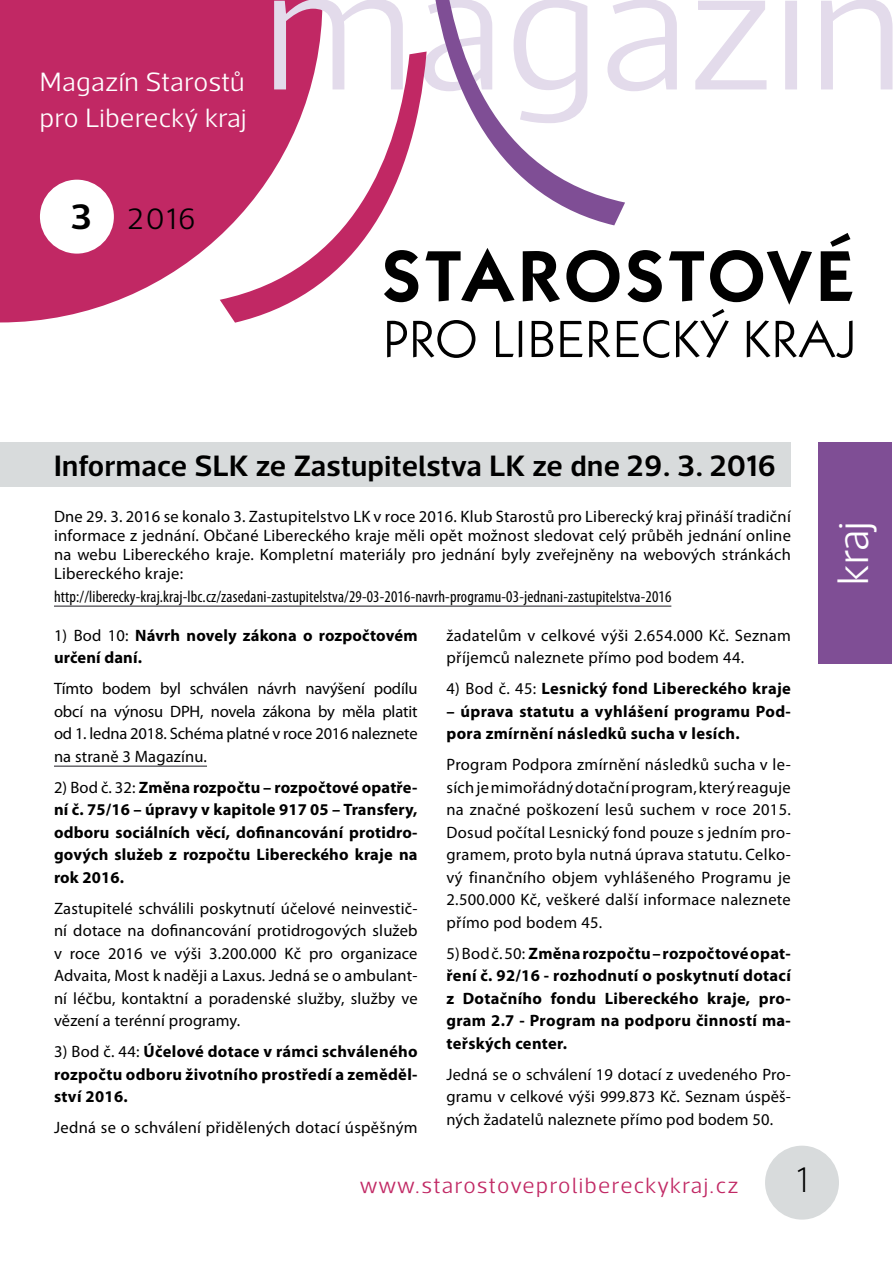
<style>
.page{position:relative;width:893px;height:1263px;background:#fff}
.page>*{position:absolute;margin:0;border:0;box-sizing:border-box;transform-origin:0 0}
.t1{font:300 177.45px "Acto";letter-spacing:.005em;color:#e3dbeb}
.t2{font:300 45px "Acto";color:#fff;scale:.93 1}
.t3{font:200 36px "Acto";color:#000}
.t4{font:600 30px "Acto";letter-spacing:.015em;color:#000}
.t5{font:300 30px "Acto";color:#000}
.t6{font:300 27px/36px "Acto";letter-spacing:.015em;color:#fff}
.t7{font:300 22.5px "Acto";letter-spacing:.055em;color:#c12864}
.t8{font:16.5px/22.5px "Myriad Pro";letter-spacing:.015em;color:#000;text-align:justify}
.t9{font:700 16.5px/22.5px "Myriad Pro";letter-spacing:.02em;color:#000;text-align:justify}
.t10{font:condensed 16.5px "Myriad Pro";letter-spacing:.01em;color:#000}
.s1{font-weight:600;font-size:36px}
.s2{font-weight:400}
</style>
<div class="page">
<div style="left:818px;top:442px;width:74px;height:222px;background:#7f4e95"></div>
<div style="left:0;top:442px;width:791px;height:45px;background:#d8dbdc"></div>
<hr style="left:54px;top:765px;width:153px;height:2px;background:#68676c">
<hr style="left:54px;top:605px;width:617px;height:2px;background:#68676c">
<div style="left:765px;top:1146px;width:74px;height:73px;background:#d8dbdc;border-radius:50%"></div>
<svg style="left:0;top:0;width:322px;height:322px;background:#c63970"></svg>
<div style="left:40px;top:180px;width:74px;height:74px;background:#fff;border-radius:50%"></div>
<svg style="left:435px;top:0;width:190px;height:225px"></svg>
<svg style="left:220px;top:52px;width:207px;height:271px"></svg>
<svg style="left:384px;top:233px;width:468px;height:125px"></svg>
<h3 class="t6" style="left:40px;top:63px;width:208px">Magazín Starostů pro Liberecký kraj</h3>
<h3 class="t5" style="left:71px;top:201px;width:126px"><span class="s1">3</span> 2016</h3>
<h1 class="t1" style="left:263px;top:-72px;width:643px">magazín</h1>
<h3 class="t4" style="left:54px;top:447px;width:723px">Informace SLK ze Zastupitelstva LK ze dne 29. 3. 2016</h3>
<p class="t8" style="left:54px;top:507px;width:738px;line-height:18.8px">Dne 29. 3. 2016 se konalo 3. Zastupitelstvo LK v roce 2016. Klub Starostů pro Liberecký kraj přináší tradiční informace z jednání. Občané Libereckého kraje měli opět možnost sledovat celý průběh jednání online na webu Libereckého kraje. Kompletní materiály pro jednání byly zveřejněny na webových stránkách Libereckého kraje:</p>
<p class="t10" style="left:54px;top:586px;width:619px">http://liberecky-kraj.kraj-lbc.cz/zasedani-zastupitelstva/29-03-2016-navrh-programu-03-jednani-zastupitelstva-2016</p>
<p class="t9" style="left:54px;top:623px;width:365px"><span class="s2">1) Bod 10:</span> Návrh novely zákona o rozpočtovém určení daní.</p>
<p class="t8" style="left:54px;top:677px;width:365px">Tímto bodem byl schválen návrh navýšení podílu obcí na výnosu DPH, novela zákona by měla platit od 1. ledna 2018. Schéma platné v roce 2016 naleznete na straně 3 Magazínu.</p>
<p class="t9" style="left:54px;top:775px;width:365px"><span class="s2">2) Bod č. 32:</span> Změna rozpočtu – rozpočtové opatře&shy;ní č. 75/16 – úpravy v kapitole 917 05 – Transfery, odboru sociálních věcí, dofinancování protidro&shy;gových služeb z rozpočtu Libereckého kraje na rok 2016.</p>
<p class="t8" style="left:54px;top:897px;width:365px">Zastupitelé schválili poskytnutí účelové neinvestič&shy;ní dotace na dofinancování protidrogových služeb v roce 2016 ve výši 3.200.000 Kč pro organizace Advaita, Most k naději a Laxus. Jedná se o ambulant&shy;ní léčbu, kontaktní a poradenské služby, služby ve vězení a terénní programy.</p>
<p class="t9" style="left:54px;top:1040px;width:365px"><span class="s2">3) Bod č. 44:</span> Účelové dotace v rámci schváleného rozpočtu odboru životního prostředí a zeměděl&shy;ství 2016.</p>
<p class="t8" style="left:54px;top:1116px;width:365px">Jedná se o schválení přidělených dotací úspěšným</p>
<p class="t8" style="left:446px;top:624px;width:346px">žadatelům v celkové výši 2.654.000 Kč. Seznam příjemců naleznete přímo pod bodem 44.</p>
<p class="t9" style="left:446px;top:677px;width:346px"><span class="s2">4) Bod č. 45:</span> Lesnický fond Libereckého kraje</p>
<p class="t9" style="left:446px;top:699px;width:346px">– úprava statutu a vyhlášení programu Pod&shy;pora zmírnění následků sucha v lesích.</p>
<p class="t8" style="left:446px;top:753px;width:346px">Program Podpora zmírnění následků sucha v le&shy;sích je mimořádný dotační program, který reaguje na značné poškození lesů suchem v roce 2015.<br>Dosud počítal Lesnický fond pouze s jedním pro&shy;gramem, proto byla nutná úprava statutu. Celko&shy;vý finančního objem vyhlášeného Programu je 2.500.000 Kč, veškeré další informace naleznete přímo pod bodem 45.</p>
<p class="t9" style="left:446px;top:941px;width:346px"><span class="s2">5) Bod č. 50:</span> Změna rozpočtu – rozpočtové opat&shy;ření č. 92/16 - rozhodnutí o poskytnutí dotací z Dotačního fondu Libereckého kraje, pro&shy;gram 2.7 - Program na podporu činností ma&shy;teřských center.</p>
<p class="t8" style="left:446px;top:1063px;width:346px">Jedná se o schválení 19 dotací z uvedeného Pro&shy;gramu v celkové výši 999.873 Kč. Seznam úspěš&shy;ných žadatelů naleznete přímo pod bodem 50.</p>
<h3 class="t7" style="left:360px;top:1172px;width:380px">www.starostoveprolibereckykraj.cz</h3>
<h3 class="t3" style="left:796px;top:1160px;width:13px">1</h3>
<h2 class="t2" style="left:827px;top:585px;width:72px;rotate:-90deg">kraj</h2>
</div>
